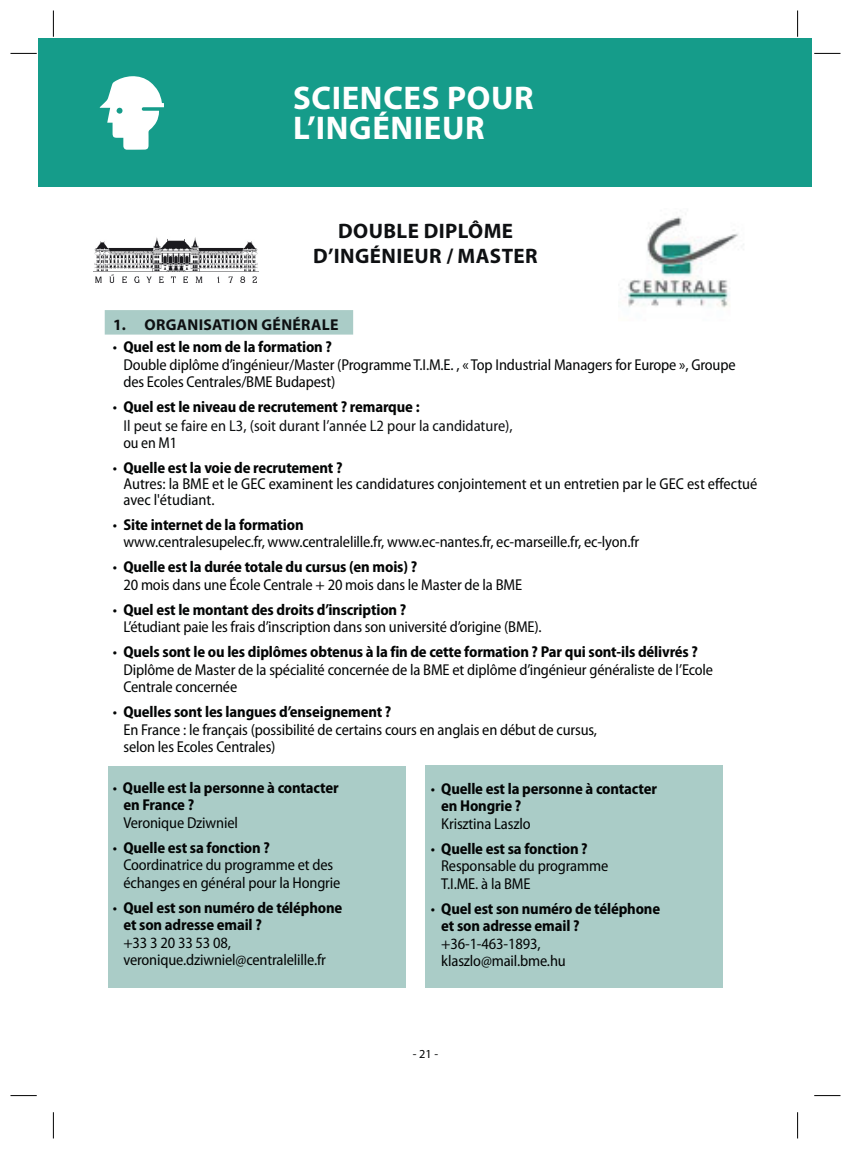
<style>
.page{position:relative;width:851px;height:1149px;background:#fff}
.page>*{position:absolute;margin:0;border:0;box-sizing:border-box;transform-origin:0 0}
.t1{font:700 32.9px/29.8px "Myriad Pro";letter-spacing:.02em;color:#fff}
.t2{font:700 21px/25.2px "Myriad Pro";letter-spacing:.02em;color:#0e1012;text-align:center}
.t3{font:semi-condensed 15.75px/17.5px "Myriad Pro";letter-spacing:-.01em;color:#030505}
.t4{font:700 semi-condensed 15.75px/17.5px "Myriad Pro";letter-spacing:-.01em;color:#030505}
.t5{font:semi-condensed 15.75px/18.9px "Myriad Pro";color:#0e1012}
.t6{font:700 15.75px "Myriad Pro";letter-spacing:.02em;color:#0e1012}
.t7{font:12.25px "Myriad Pro";color:#030505}
.s1{font-weight:700}
.s2{color:#030505}
.s3{font-weight:700;color:#030505}
.s4{font-weight:400}
</style>
<div class="page">
<div style="left:105px;top:310px;width:248px;height:24px;background:#aaccc7"></div>
<div style="left:108px;top:765px;width:297px;height:85px;background:#aaccc7"></div>
<div style="left:108px;top:843px;width:297px;height:67px;background:#aaccc7"></div>
<div style="left:108px;top:903px;width:297px;height:85px;background:#aaccc7"></div>
<div style="left:426px;top:765px;width:297px;height:68px;background:#aaccc7"></div>
<div style="left:426px;top:825px;width:297px;height:68px;background:#aaccc7"></div>
<div style="left:426px;top:885px;width:297px;height:103px;background:#aaccc7"></div>
<img style="left:624px;top:216px;width:120px;height:92px">
<div style="left:38px;top:39px;width:774px;height:148px;background:#159c8a"></div>
<svg style="left:100px;top:76px;width:64px;height:74px"></svg>
<img style="left:93px;top:237px;width:165px;height:45px">
<svg style="left:10px;top:53px;width:27px;height:1px"></svg>
<svg style="left:53px;top:10px;width:1px;height:27px"></svg>
<svg style="left:797px;top:10px;width:1px;height:27px"></svg>
<svg style="left:814px;top:53px;width:26px;height:1px"></svg>
<svg style="left:10px;top:1095px;width:27px;height:1px"></svg>
<svg style="left:53px;top:1112px;width:1px;height:26px"></svg>
<svg style="left:814px;top:1095px;width:26px;height:1px"></svg>
<svg style="left:797px;top:1112px;width:1px;height:26px"></svg>
<h1 class="t1" style="left:293px;top:86px;width:242px">SCIENCES POUR<br>L’INGÉNIEUR</h1>
<h2 class="t2" style="left:313px;top:220px;width:226px">DOUBLE DIPLÔME<br>D’INGÉNIEUR / MASTER</h2>
<p class="t6" style="left:113px;top:318px;width:227px">1. ORGANISATION GÉNÉRALE</p>
<p class="t3" style="left:123px;top:339px;width:614px;text-indent:-11px">• <span class="s1">Quel est le nom de la formation ?<br></span>Double diplôme d’ingénieur/Master (Programme T.I.M.E. , « Top Industrial Managers for Europe », Groupe des Ecoles Centrales/BME Budapest)</p>
<p class="t5" style="left:123px;top:399px;width:391px;text-indent:-11px"><span class="s2">•</span> <span class="s3">Quel est le niveau de recrutement ? remarque :<br></span>Il peut se faire en L3, (soit durant l’année L2 pour la candidature),</p>
<p class="t3" style="left:123px;top:436px;width:55px">ou en M1</p>
<p class="t3" style="left:123px;top:461px;width:635px;line-height:15.8px;text-indent:-11px">• <span class="s1">Quelle est la voie de recrutement ?<br></span>Autres: la BME et le GEC examinent les candidatures conjointement et un entretien par le GEC est effectué avec l'étudiant.</p>
<p class="t3" style="left:123px;top:517px;width:517px;text-indent:-11px">• <span class="s1">Site internet de la formation<br></span>www.centralesupelec.fr, www.centralelille.fr, www.ec-nantes.fr, ec-marseille.fr, ec-lyon.fr</p>
<p class="t3" style="left:123px;top:559px;width:400px;text-indent:-11px">• <span class="s1">Quelle est la durée totale du cursus (en mois) ?<br></span>20 mois dans une École Centrale + 20 mois dans le Master de la BME</p>
<p class="t3" style="left:123px;top:602px;width:420px;text-indent:-11px">• <span class="s1">Quel est le montant des droits d’inscription ?<br></span>L’étudiant paie les frais d’inscription dans son université d’origine (BME).</p>
<p class="t3" style="left:123px;top:644px;width:591px;text-indent:-11px">• <span class="s1">Quels sont le ou les diplômes obtenus à la fin de cette formation ? Par qui sont-ils délivrés ?<br></span>Diplôme de Master de la spécialité concernée de la BME et diplôme d’ingénieur généraliste de l’Ecole<br>Centrale concernée</p>
<p class="t3" style="left:123px;top:704px;width:475px;text-indent:-11px">• <span class="s1">Quelles sont les langues d’enseignement ?<br></span>En France : le français (possibilité de certains cours en anglais en début de cursus, selon les Ecoles Centrales)</p>
<p class="t4" style="left:123px;top:780px;width:217px;text-indent:-11px"><span class="s4">•</span> Quelle est la personne à contacter en France ?</p>
<p class="t3" style="left:123px;top:815px;width:116px">Veronique Dziwniel</p>
<p class="t3" style="left:123px;top:840px;width:218px;text-indent:-11px">• <span class="s1">Quelle est sa fonction ?<br></span>Coordinatrice du programme et des échanges en général pour la Hongrie</p>
<p class="t4" style="left:123px;top:899px;width:220px;text-indent:-11px"><span class="s4">•</span> Quel est son numéro de téléphone et son adresse email ?</p>
<p class="t3" style="left:123px;top:934px;width:204px">+33 3 20 33 53 08, veronique.dziwniel@centralelille.fr</p>
<p class="t4" style="left:441px;top:781px;width:217px;text-indent:-11px"><span class="s4">•</span> Quelle est la personne à contacter en Hongrie ?</p>
<p class="t3" style="left:441px;top:816px;width:91px">Krisztina Laszlo</p>
<p class="t3" style="left:441px;top:841px;width:168px;text-indent:-11px">• <span class="s1">Quelle est sa fonction ?<br></span>Responsable du programme<br>T.I.ME. à la BME</p>
<p class="t4" style="left:441px;top:901px;width:220px;text-indent:-11px"><span class="s4">•</span> Quel est son numéro de téléphone et son adresse email ?</p>
<p class="t3" style="left:441px;top:936px;width:126px">+36-1-463-1893, klaszlo@mail.bme.hu</p>
<p class="t7" style="left:413px;top:1048px;width:27px">-21-</p>
</div>
